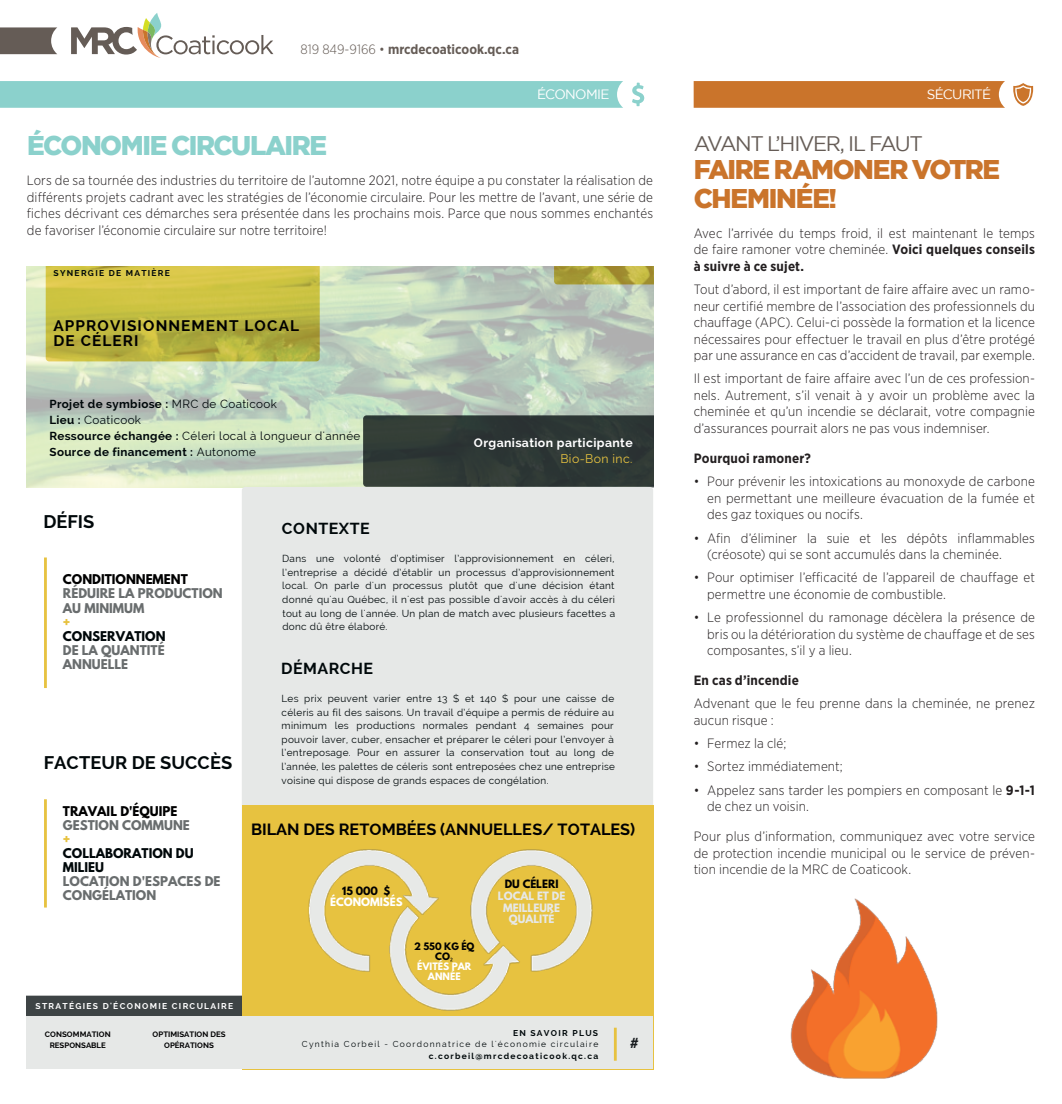
<style>
.page{position:relative;width:1062px;height:1104px;background:#fff}
.page>*{position:absolute;margin:0;border:0;box-sizing:border-box;transform-origin:0 0}
.t1{font:900 27px/28.5px "Gotham";letter-spacing:-.05em;color:#ca742b}
.t2{font:900 27px "Gotham";letter-spacing:-.055em;color:#8bd1cc}
.t3{font:21px "Gotham";letter-spacing:-.07em;color:#655c56}
.t4{font:700 18.3px "Raleway";color:#00080a}
.t5{font:700 16.2px "Raleway";color:#000001}
.t6{font:700 16.05px "Raleway";letter-spacing:.03em;color:#00080a}
.t7{font:700 15.3px/15.3px "Raleway";letter-spacing:.07em;color:#000001}
.t8{font:300 13.5px/16.5px "Gotham Narrow";letter-spacing:.01em;color:#231f20;text-align:justify}
.t9{font:700 13.5px "Gotham Narrow";color:#655c56}
.t10{font:700 13.5px "Gotham Narrow";letter-spacing:.015em;color:#231f20}
.t11{font:13.5px "Gotham";letter-spacing:-.045em;color:#fff}
.t12{font:700 12.3px "Raleway";letter-spacing:.03em;color:#fff}
.t13{font:12.3px "Raleway";letter-spacing:.03em;color:#e7c240}
.t14{font:700 12.3px "League Spartan";color:#181c1f}
.t15{font:700 12px/14.1px "League Spartan";color:#696d6e}
.t16{font:700 12px/14.1px "League Spartan";color:#00080a}
.t17{font:700 12px "League Spartan";color:#000001}
.t18{font:700 12px "League Spartan";color:#e7c240}
.t19{font:700 11.7px/15.9px "Raleway";letter-spacing:.03em;color:#00080a}
.t20{font:700 10.2px/11.6px "League Spartan";color:#e6e8e7;text-align:center}
.t21{font:700 10.2px "League Spartan";color:#000001}
.t22{font:700 10.2px "League Spartan";color:#fff}
.t23{font:10.05px/13.6px "Raleway";letter-spacing:.03em;color:#00080a}
.t24{font:700 9.15px/10.2px "League Spartan";color:#fff;text-align:center}
.t25{font:700 9.15px/10.2px "League Spartan";color:#000001;text-align:center}
.t26{font:700 8.55px "Raleway";letter-spacing:.15em;color:#00080a}
.t27{font:8.55px "Raleway";letter-spacing:.15em;color:#00080a}
.t28{font:700 8.55px "Raleway";letter-spacing:.15em;color:#fff}
.t29{font:700 7.8px/10.5px "Raleway";color:#000001;text-align:center}
.s1{font-weight:300}
.s2{font-weight:700}
.s3{font-weight:400}
</style>
<div class="page">
<svg style="left:71px;top:13px;width:202px;height:45px"></svg>
<svg style="left:0;top:27px;width:57px;height:27px;background:#726964"></svg>
<img style="left:27px;top:266px;width:626px;height:221px">
<div style="left:242px;top:487px;width:411px;height:581px;background:#e6e8e7;border-radius:3px"></div>
<div style="left:27px;top:995px;width:215px;height:20px;background:#3e4445"></div>
<div style="left:242px;top:804px;width:411px;height:264px;background:#e7c240"></div>
<div style="left:27px;top:1015px;width:626px;height:53px;background:#e6e8e7"></div>
<svg style="left:363px;top:415px;width:290px;height:71px;background:#303a36"></svg>
<svg style="left:44px;top:799px;width:3px;height:108px"></svg>
<svg style="left:44px;top:557px;width:3px;height:130px"></svg>
<svg style="left:614px;top:1027px;width:3px;height:33px"></svg>
<img style="left:308px;top:849px;width:284px;height:161px">
<svg style="left:450px;top:957px;width:3px;height:4px"></svg>
<div style="left:0;top:81px;width:623px;height:27px;background:#8bd1cc"></div>
<svg style="left:632px;top:83px;width:13px;height:23px"></svg>
<svg style="left:694px;top:81px;width:311px;height:27px;background:#cb772f"></svg>
<svg style="left:1013px;top:83px;width:21px;height:23px"></svg>
<img style="left:790px;top:898px;width:148px;height:181px">
<p class="t9" style="left:300px;top:41px;width:220px"><span class="s1">819 849-9166 •</span> mrcdecoaticook.qc.ca</p>
<p class="t11" style="left:537px;top:87px;width:74px">ÉCONOMIE</p>
<p class="t11" style="left:927px;top:87px;width:66px">SÉCURITÉ</p>
<h2 class="t3" style="left:694px;top:132px;width:231px">AVANT L’HIVER, IL FAUT</h2>
<h1 class="t1" style="left:694px;top:155px;width:308px">FAIRE RAMONER VOTRE<br>CHEMINÉE!</h1>
<p class="t8" style="left:694px;top:224px;width:343px">Avec l’arrivée du temps froid, il est maintenant le temps de faire ramoner votre cheminée. <span class="s2">Voici quelques conseils à suivre à ce sujet.</span></p>
<p class="t8" style="left:694px;top:281px;width:343px">Tout d’abord, il est important de faire affaire avec un ramo&shy;neur certifié membre de l’association des professionnels du chauffage (APC). Celui-ci possède la formation et la licence nécessaires pour effectuer le travail en plus d’être protégé par une assurance en cas d’accident de travail, par exemple.</p>
<p class="t8" style="left:694px;top:370px;width:343px">Il est important de faire affaire avec l’un de ces profession&shy;nels. Autrement, s’il venait à y avoir un problème avec la cheminée et qu’un incendie se déclarait, votre compagnie d’assurances pourrait alors ne pas vous indemniser.</p>
<p class="t10" style="left:694px;top:449px;width:119px">Pourquoi ramoner?</p>
<p class="t8" style="left:707px;top:473px;width:329px;text-indent:-14px">• Pour prévenir les intoxications au monoxyde de carbone en permettant une meilleure évacuation de la fumée et des gaz toxiques ou nocifs.</p>
<p class="t8" style="left:707px;top:529px;width:329px;text-indent:-14px">• Afin d’éliminer la suie et les dépôts inflammables (créosote) qui se sont accumulés dans la cheminée.</p>
<p class="t8" style="left:707px;top:569px;width:329px;text-indent:-14px">• Pour optimiser l’efficacité de l’appareil de chauffage et permettre une économie de combustible.</p>
<p class="t8" style="left:707px;top:608px;width:329px;text-indent:-14px">• Le professionnel du ramonage décèlera la présence de bris ou la détérioration du système de chauffage et de ses composantes, s’il y a lieu.</p>
<p class="t10" style="left:694px;top:671px;width:107px">En cas d’incendie</p>
<p class="t8" style="left:694px;top:695px;width:343px">Advenant que le feu prenne dans la cheminée, ne prenez aucun risque :</p>
<p class="t8" style="left:694px;top:734px;width:94px">• Fermez la clé;</p>
<p class="t8" style="left:694px;top:758px;width:151px">• Sortez immédiatement;</p>
<p class="t8" style="left:707px;top:781px;width:329px;text-indent:-14px">• Appelez sans tarder les pompiers en composant le <span class="s2">9-1-1 </span>de chez un voisin.</p>
<p class="t8" style="left:694px;top:827px;width:343px">Pour plus d’information, communiquez avec votre service de protection incendie municipal ou le service de préven&shy;tion incendie de la MRC de Coaticook.</p>
<h1 class="t2" style="left:27px;top:130px;width:302px">ÉCONOMIE CIRCULAIRE</h1>
<p class="t8" style="left:27px;top:172px;width:628px">Lors de sa tournée des industries du territoire de l’automne 2021, notre équipe a pu constater la réalisation de différents projets cadrant avec les stratégies de l’économie circulaire. Pour les mettre de l’avant, une série de fiches décrivant ces démarches sera présentée dans les prochains mois. Parce que nous sommes enchantés de favoriser l’économie circulaire sur notre territoire!</p>
<p class="t26" style="left:54px;top:268px;width:118px">SYNERGIE DE MATIÈRE</p>
<p class="t7" style="left:54px;top:317px;width:247px">APPROVISIONNEMENT LOCAL<br>DE CÉLERI</p>
<p class="t19" style="left:49px;top:396px;width:312px">Projet de symbiose : <span class="s3">MRC de Coaticook<br></span>Lieu : <span class="s3">Coaticook<br></span>Ressource échangée : <span class="s3">Céleri local à longueur d'année </span>Source de financement : <span class="s3">Autonome</span></p>
<p class="t12" style="left:474px;top:435px;width:160px">Organisation participante</p>
<p class="t13" style="left:560px;top:451px;width:74px">Bio-Bon inc.</p>
<h3 class="t4" style="left:43px;top:511px;width:53px">DÉFIS</h3>
<p class="t6" style="left:282px;top:519px;width:89px">CONTEXTE</p>
<p class="t23" style="left:282px;top:551px;width:334px;text-align:justify">Dans une volonté d’optimiser l’approvisionnement en céleri, l’entreprise a décidé d’établir un processus d’approvisionnement local. On parle d'un processus plutôt que d'une décision étant donné qu'au Québec, il n'est pas possible d'avoir accès à du céleri tout au long de l'année. Un plan de match avec plusieurs facettes a donc dû être élaboré.</p>
<p class="t17" style="left:63px;top:570px;width:126px">CONDITIONNEMENT</p>
<p class="t15" style="left:63px;top:586px;width:161px">RÉDUIRE LA PRODUCTION<br>AU MINIMUM</p>
<p class="t18" style="left:63px;top:612px;width:9px">+</p>
<p class="t16" style="left:63px;top:628px;width:104px">CONSERVATION</p>
<p class="t15" style="left:63px;top:642px;width:103px">DE LA QUANTITÉ<br>ANNUELLE</p>
<p class="t6" style="left:281px;top:658px;width:94px">DÉMARCHE</p>
<p class="t23" style="left:282px;top:691px;width:335px">Les prix peuvent varier entre 13 $ et 140 $ pour une caisse de céleris au fil des saisons. Un travail d’équipe a permis de réduire au minimum les productions normales pendant 4 semaines pour pouvoir laver, cuber, ensacher et préparer le céleri pour l’envoyer à l’entreposage. Pour en assurer la conservation tout au long de l’année, les palettes de céleris sont entreposées chez une entreprise voisine qui dispose de grands espaces de congélation.</p>
<h3 class="t4" style="left:44px;top:752px;width:190px">FACTEUR DE SUCCÈS</h3>
<p class="t17" style="left:63px;top:801px;width:116px">TRAVAIL D'ÉQUIPE</p>
<p class="t15" style="left:63px;top:817px;width:129px">GESTION COMMUNE</p>
<p class="t18" style="left:63px;top:829px;width:9px">+</p>
<p class="t16" style="left:63px;top:845px;width:132px">COLLABORATION DU<br>MILIEU</p>
<p class="t15" style="left:63px;top:873px;width:159px">LOCATION D'ESPACES DE<br>CONGÉLATION</p>
<p class="t5" style="left:251px;top:819px;width:386px">BILAN DES RETOMBÉES (ANNUELLES/ TOTALES)</p>
<p class="t21" style="left:505px;top:876px;width:55px">DU CÉLERI</p>
<p class="t20" style="left:498px;top:889px;width:69px">LOCAL ET DE<br>MEILLEURE<br>QUALITÉ</p>
<p class="t21" style="left:342px;top:882px;width:50px">15 000 $</p>
<p class="t22" style="left:330px;top:894px;width:74px">ÉCONOMISÉS</p>
<p class="t28" style="left:36px;top:1000px;width:199px">STRATÉGIES D'ÉCONOMIE CIRCULAIRE</p>
<p class="t29" style="left:45px;top:1028px;width:67px">CONSOMMATION<br>RESPONSABLE</p>
<p class="t29" style="left:153px;top:1028px;width:75px">OPTIMISATION DES<br>OPÉRATIONS</p>
<p class="t25" style="left:414px;top:940px;width:62px">2 550 KG ÉQ<br>CO</p>
<p class="t24" style="left:417px;top:961px;width:56px">ÉVITÉS PAR<br>ANNÉE</p>
<p class="t26" style="left:513px;top:1027px;width:87px">EN SAVOIR PLUS</p>
<p class="t27" style="left:302px;top:1038px;width:298px">Cynthia Corbeil - Coordonnatrice de l'économie circulaire</p>
<p class="t26" style="left:429px;top:1050px;width:171px">c.corbeil@mrcdecoaticook.qc.ca</p>
<p class="t14" style="left:630px;top:1032px;width:12px">#</p>
</div>
